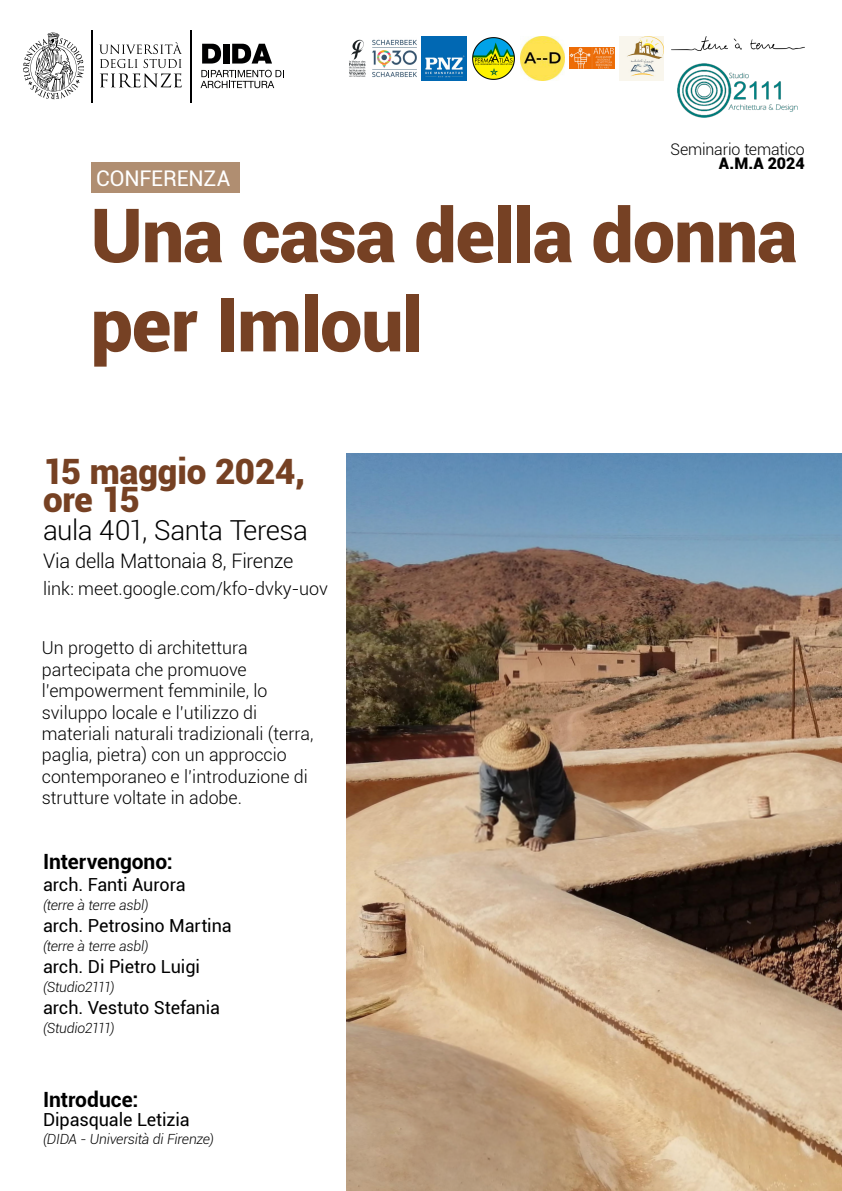
<style>
.page{position:relative;width:842px;height:1191px;background:#fff}
.page>*{position:absolute;margin:0;border:0;box-sizing:border-box;transform-origin:0 0}
.h1_-_Copia{font:900 75px "Roboto";letter-spacing:-.01em;color:#764124}
.h3_-_Copia{font:900 35px/28px "Roboto";letter-spacing:-.005em;color:#764123}
.h3_-_Copia-2{font:300 27.6px "Roboto";letter-spacing:-.02em;color:#000}
.h2_-_Copia{font:21.6px "Roboto";letter-spacing:-.005em;color:#fff}
.h2-2{font:700 21px "Roboto";color:#000}
.h3_-_Copia-3{font:300 20px "Roboto";letter-spacing:-.015em;color:#000}
.h2-2-2{font:18px "Roboto";letter-spacing:-.005em;color:#000}
.t1{font:300 18px "Roboto";color:#000001}
.t2{font:300 17.9px/21.4px "Roboto";color:#000}
.h2_-_Copia-2{font:300 16px "Roboto";letter-spacing:-.015em;color:#000}
.h2_-_Copia-3{font:900 16px "Roboto";color:#000}
.h2-2-3{font:italic 300 14px "Roboto";letter-spacing:-.015em;color:#000}
</style>
<div class="page">
<hr style="left:191px;top:30px;width:1px;height:73px;background:#000001">
<svg style="left:202px;top:44px;width:19px;height:20px"></svg>
<div style="left:223px;top:44px;width:6px;height:20px;background:#000001"></div>
<svg style="left:232px;top:44px;width:40px;height:20px"></svg>
<svg style="left:201px;top:70px;width:83px;height:18px"></svg>
<hr style="left:91px;top:30px;width:1px;height:73px;background:#000001">
<svg style="left:99px;top:42px;width:83px;height:45px"></svg>
<svg style="left:23px;top:32px;width:61px;height:67px"></svg>
<img style="left:677px;top:63px;width:121px;height:55px">
<img style="left:347px;top:454px;width:495px;height:737px">
<div style="left:91px;top:163px;width:149px;height:30px;background:#b08e71"></div>
<img style="left:672px;top:36px;width:133px;height:15px">
<img style="left:349px;top:39px;width:17px;height:38px">
<img style="left:422px;top:36px;width:44px;height:44px">
<img style="left:472px;top:37px;width:43px;height:43px">
<img style="left:619px;top:36px;width:44px;height:44px">
<img style="left:570px;top:47px;width:44px;height:22px">
<img style="left:520px;top:36px;width:45px;height:44px">
<img style="left:372px;top:39px;width:45px;height:39px">
<p class="h2_-_Copia" style="left:96px;top:163px;width:136px">CONFERENZA</p>
<p class="h2_-_Copia-2" style="left:670px;top:138px;width:136px">Seminario tematico</p>
<p class="h2_-_Copia-3" style="left:719px;top:152px;width:87px">A.M.A 2024</p>
<p class="h1_-_Copia" style="left:91px;top:182px;width:708px">Una casa della donna</p>
<p class="h1_-_Copia" style="left:91px;top:271px;width:334px">per Imloul</p>
<p class="h3_-_Copia" style="left:43px;top:456px;width:264px">15 maggio 2024, ore 15</p>
<p class="h3_-_Copia-2" style="left:43px;top:511px;width:267px">aula 401, Santa Teresa</p>
<p class="h3_-_Copia-3" style="left:43px;top:547px;width:252px">Via della Mattonaia 8, Firenze</p>
<p class="t1" style="left:43px;top:576px;width:286px">link: meet.google.com/kfo-dvky-uov</p>
<p class="t2" style="left:42px;top:636px;width:273px">Un progetto di architettura partecipata che promuove l’empowerment femminile, lo sviluppo locale e l’utilizzo di materiali naturali tradizionali (terra, paglia, pietra) con un approccio contemporaneo e l’introduzione di strutture voltate in adobe.</p>
<p class="h2-2" style="left:43px;top:846px;width:131px">Intervengono:</p>
<p class="h2-2-2" style="left:43px;top:872px;width:144px">arch. Fanti Aurora</p>
<p class="h2-2-3" style="left:43px;top:895px;width:107px">(terre à terre asbl)</p>
<p class="h2-2-2" style="left:43px;top:913px;width:190px">arch. Petrosino Martina</p>
<p class="h2-2-3" style="left:43px;top:936px;width:107px">(terre à terre asbl)</p>
<p class="h2-2-2" style="left:43px;top:954px;width:159px">arch. Di Pietro Luigi</p>
<p class="h2-2-3" style="left:43px;top:977px;width:73px">(Studio2111)</p>
<p class="h2-2-2" style="left:43px;top:995px;width:178px">arch. Vestuto Stefania</p>
<p class="h2-2-3" style="left:43px;top:1018px;width:73px">(Studio2111)</p>
<p class="h2-2" style="left:43px;top:1085px;width:97px">Introduce:</p>
<p class="h2-2-2" style="left:43px;top:1106px;width:148px">Dipasquale Letizia</p>
<p class="h2-2-3" style="left:43px;top:1129px;width:172px">(DIDA - Università di Firenze)</p>
</div>
